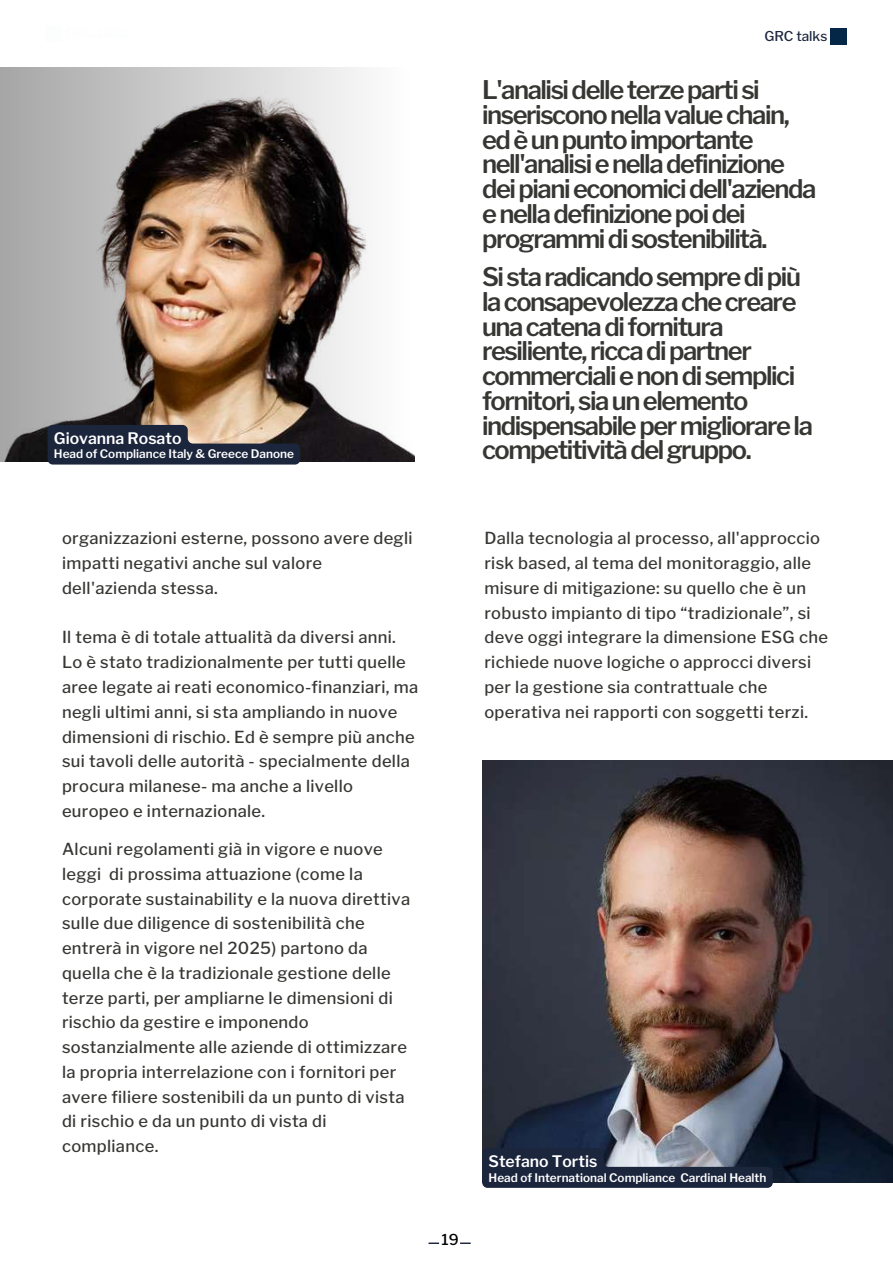
<style>
.page{position:relative;width:893px;height:1264px;background:#fff}
.page>*{position:absolute;margin:0;border:0;box-sizing:border-box;transform-origin:0 0}
.t1{font:600 25.5px/24.8px "Libre Franklin";letter-spacing:-.055em;color:#363633}
.t2{font:500 16.5px/24.8px "Libre Franklin";letter-spacing:.02em;color:#363633}
.t3{font:600 15.75px "Libre Franklin";color:#fff}
.t4{font:500 15px "Libre Franklin";color:#000}
.t5{font:500 13.5px "Libre Franklin";color:#1b253c}
.t6{font:600 11.7px "Libre Franklin";color:#fff}
</style>
<div class="page">
<img style="left:0;top:67px;width:414px;height:394px">
<img style="left:482px;top:760px;width:410px;height:422px">
<div style="left:830px;top:28px;width:16px;height:16px;background:#052747"></div>
<svg style="left:48px;top:425px;width:252px;height:39px"></svg>
<svg style="left:482px;top:1148px;width:290px;height:39px"></svg>
<p class="t3" style="left:54px;top:428px;width:129px">Giovanna Rosato</p>
<p class="t6" style="left:54px;top:447px;width:241px">Head of Compliance Italy &amp; Greece Danone</p>
<p class="t5" style="left:764px;top:28px;width:64px">GRC talks</p>
<h1 class="t1" style="left:482px;top:78px;width:336px">L'analisidelleterzepartisi inseriscononellavaluechain, edèunpuntoimportante nell'analisienelladefinizione deipianieconomicidell'azienda enelladefinizionepoidei programmidisostenibilità.</h1>
<h1 class="t1" style="left:482px;top:264px;width:332px">Sistaradicandosempredipiù laconsapevolezzachecreare unacatenadifornitura resiliente,riccadipartner commercialienondisemplici fornitori,siaunelemento indispensabilepermigliorarela competitivitàdelgruppo.</h1>
<p class="t2" style="left:62px;top:526px;width:352px">organizzazioni esterne, possono avere degli impatti negativi anche sul valore dell'azienda stessa.</p>
<p class="t2" style="left:62px;top:625px;width:357px">Il tema è di totale attualità da diversi anni.<br>Lo è stato tradizionalmente per tutti quelle aree legate ai reati economico-finanziari, ma negli ultimi anni, si sta ampliando in nuove dimensioni di rischio. Ed è sempre più anche sui tavoli delle autorità - specialmente della procura milanese- ma anche a livello europeo e internazionale.</p>
<p class="t2" style="left:62px;top:836px;width:349px">Alcuni regolamenti già in vigore e nuove leggi di prossima attuazione (come la corporate sustainability e la nuova direttiva sulle due diligence di sostenibilità che entrerà in vigore nel 2025) partono da quella che è la tradizionale gestione delle terze parti, per ampliarne le dimensioni di rischio da gestire e imponendo sostanzialmente alle aziende di ottimizzare la propria interrelazione con i fornitori per avere filiere sostenibili da un punto di vista di rischio e da un punto di vista di compliance.</p>
<p class="t4" style="left:441px;top:1230px;width:19px">19</p>
<p class="t2" style="left:484px;top:526px;width:345px">Dalla tecnologia al processo, all'approccio risk based, al tema del monitoraggio, alle misure di mitigazione: su quello che è un robusto impianto di tipo “tradizionale”, si deve oggi integrare la dimensione ESG che richiede nuove logiche o approcci diversi per la gestione sia contrattuale che operativa nei rapporti con soggetti terzi.</p>
<p class="t3" style="left:488px;top:1151px;width:110px">Stefano Tortis</p>
<p class="t6" style="left:488px;top:1170px;width:279px">Head of International Compliance Cardinal Health</p>
</div>
